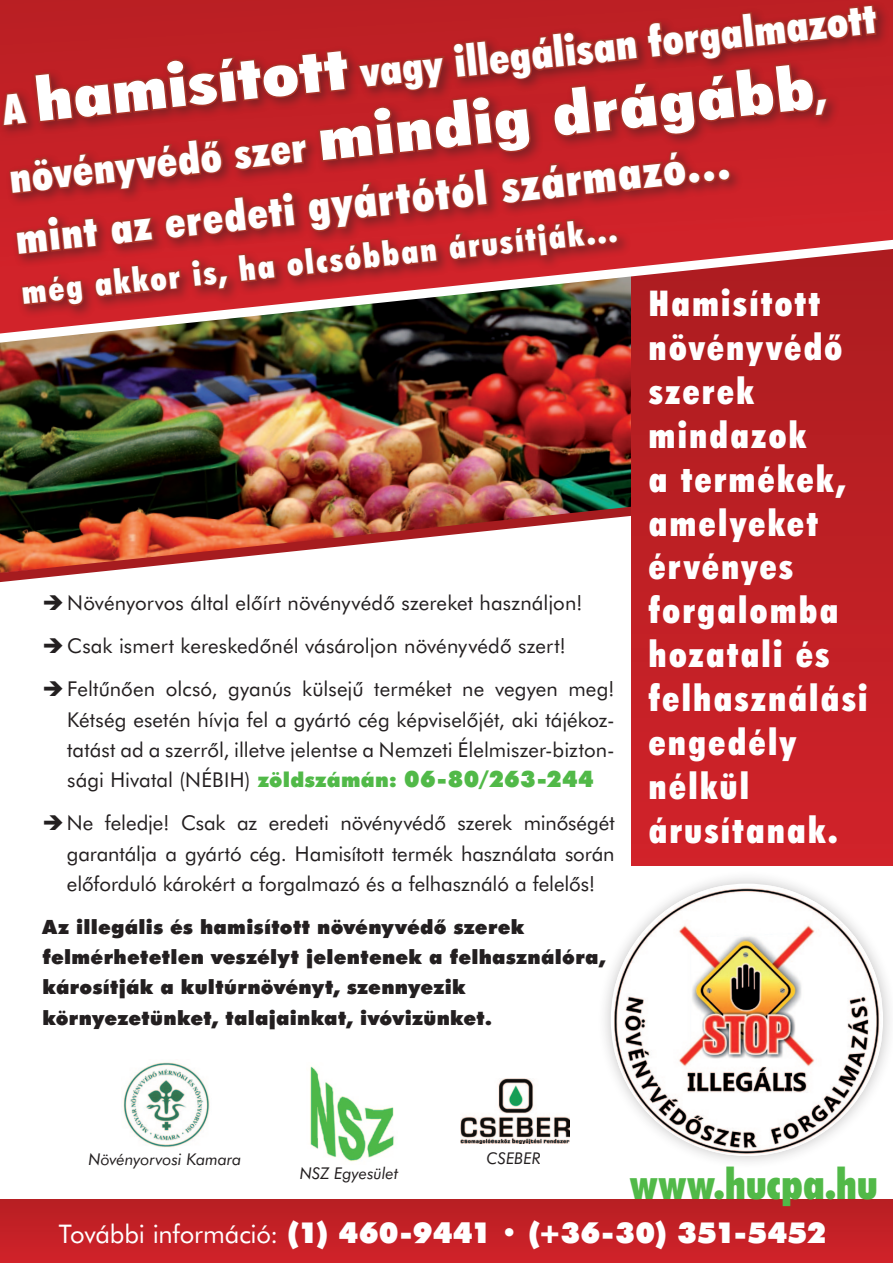
<style>
.page{position:relative;width:893px;height:1263px;background:#fff}
.page>*{position:absolute;margin:0;border:0;box-sizing:border-box;transform-origin:0 0}
.t1{font:900 condensed 45px "PFL Futura Extra";color:#fff}
.t2{font:900 condensed 42px/68.4px "PFL Futura Extra";color:#fff}
.t3{font:900 condensed 41.7px "PFL Futura Extra";letter-spacing:.01em;color:#51b948}
.t4{font:900 condensed 35.55px/44px "PFL Futura Extra";letter-spacing:.07em;color:#fff}
.t5{font:900 condensed 32.7px "PFL Futura Extra";color:#fff}
.t6{font:900 28.95px "PFL Futura Extra";color:#fff}
.t7{font:20.4px/30.3px "PFL Futura Book";letter-spacing:.005em;color:#231f20}
.t8{font:900 19.65px/30.3px "PFL Futura Extra";letter-spacing:.015em;color:#231f20}
.t9{font:italic 16.2px "PFL Futura Book";letter-spacing:-.005em;color:#231f20}
.s1{font-size:58.8px}
.s2{font-size:42px}
.s3{font-family:"PFL Futura Extra";font-weight:900;color:#51b948}
.s4{font-family:"PFL Futura Extra";font-weight:900;font-size:22.65px;color:#51b948}
.s5{font-family:"PFL Futura Book";font-weight:400;font-size:25.65px}
</style>
<div class="page">
<img style="left:0;top:352px;width:632px;height:114px">
<img style="left:0;top:466px;width:632px;height:126px">
<svg style="left:632px;top:352px;width:261px;height:514px;background:#c12025"></svg>
<div style="left:0;top:1199px;width:893px;height:64px;background:#c42126"></div>
<svg style="left:1px;top:0;width:878px;height:226px;background:#b42326"></svg>
<div style="left:596px;top:869px;width:297px;height:300px;background:#231f20;opacity:.27"></div>
<img style="left:614px;top:886px;width:267px;height:270px">
<img style="left:310px;top:1066px;width:85px;height:96px">
<img style="left:123px;top:1062px;width:87px;height:86px">
<img style="left:460px;top:1078px;width:109px;height:65px">
<img style="left:0;top:226px;width:893px;height:126px">
<p class="t2" style="left:-1px;top:76px;width:879px;rotate:-6deg">A <span class="s1">hamisított</span> vagy illegálisan forgalmazott növényvédô szer <span class="s1">mindig drágább</span>,</p>
<p class="t1" style="left:13px;top:211px;width:720px;rotate:-6deg"><span class="s2">mint az eredeti</span> gyártótól származó…</p>
<p class="t5" style="left:20px;top:273px;width:601px;rotate:-6deg">még akkor is, ha olcsóbban árusítják…</p>
<p class="t4" style="left:649px;top:281px;width:220px">Hamisított növényvédô szerek mindazok<br>a termékek, amelyeket érvényes forgalomba hozatali és felhasználási engedély nélkül árusítanak.</p>
<p class="t7" style="left:43px;top:587px;width:542px">➔Növényorvos által elôírt növényvédô szereket használjon!</p>
<p class="t7" style="left:43px;top:631px;width:525px">➔Csak ismert kereskedônél vásároljon növényvédô szert!</p>
<p class="t7" style="left:67px;top:674px;width:549px;text-indent:-25px">➔Feltûnôen olcsó, gyanús külsejû terméket ne vegyen meg!<br>Kétség esetén hívja fel a gyártó cég képviselôjét, aki tájékoz&shy;tatást ad a szerrôl, illetve jelentse a Nemzeti Élelmiszer-bizton&shy;sági Hivatal (NÉBIH) <span class="s3">zöldszámán:</span> <span class="s4">06-80/263-244</span></p>
<p class="t7" style="left:67px;top:808px;width:549px;text-align:justify;text-indent:-24px">➔Ne feledje! Csak az eredeti növényvédô szerek minôségét garantálja a gyártó cég. Hamisított termék használata során elôforduló károkért a forgalmazó és a felhasználó a felelôs!</p>
<p class="t8" style="left:43px;top:911px;width:564px">Az illegális és hamisított növényvédô szerek felmérhetetlen veszélyt jelentenek a felhasználóra, károsítják a kultúrnövényt, szennyezik környezetünket, talajainkat, ivóvizünket.</p>
<p class="t9" style="left:88px;top:1150px;width:154px">Növényorvosi Kamara</p>
<p class="t9" style="left:486px;top:1149px;width:56px">CSEBER</p>
<p class="t9" style="left:300px;top:1164px;width:100px">NSZ Egyesület</p>
<p class="t3" style="left:630px;top:1159px;width:249px">www.hucpa.hu</p>
<p class="t6" style="left:59px;top:1215px;width:769px"><span class="s5">További információ:</span> (1) 460-9441 • (+36-30) 351-5452</p>
</div>
